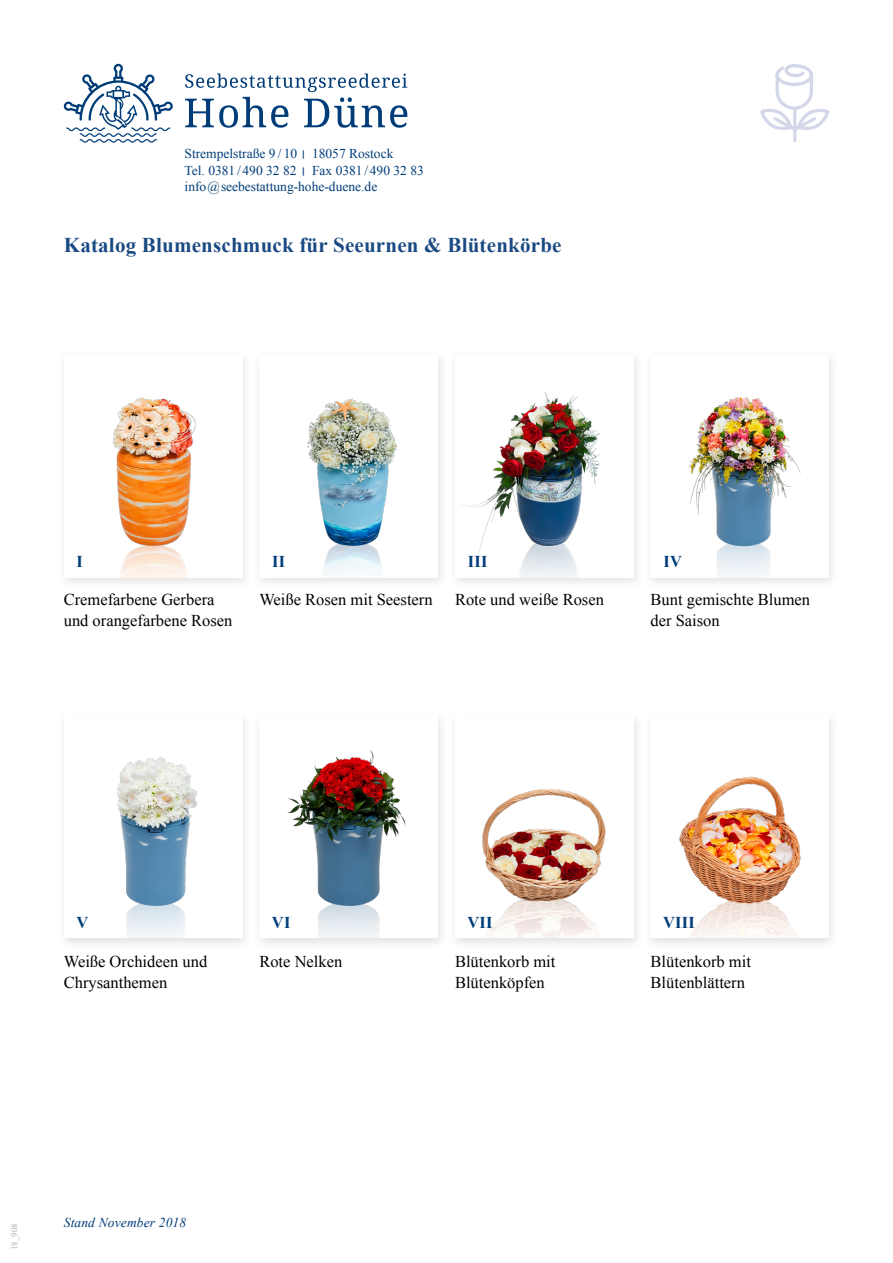
<style>
.page{position:relative;width:893px;height:1263px;background:#fff}
.page>*{position:absolute;margin:0;border:0;box-sizing:border-box;transform-origin:0 0}
.t1{font:700 21px "Times New Roman";letter-spacing:.01em;color:#1a4a83}
.t2{font:16.5px/21px "Times New Roman";color:#000}
.t3{font:700 16.5px "Times New Roman";letter-spacing:.01em;color:#003d78}
.t4{font:13.5px/16.5px "Times New Roman";color:#003d78}
.t5{font:italic 13.5px "Times New Roman";letter-spacing:.01em;color:#003d78}
.t6{font:9px "Times New Roman";color:#b1b2b3}
</style>
<div class="page">
<div style="left:56px;top:349px;width:197px;height:242px;background:#000;opacity:.12"></div>
<img style="left:64px;top:354px;width:178px;height:223px">
<div style="left:252px;top:349px;width:197px;height:242px;background:#000;opacity:.12"></div>
<img style="left:259px;top:354px;width:179px;height:223px">
<div style="left:447px;top:349px;width:197px;height:242px;background:#000;opacity:.12"></div>
<img style="left:455px;top:354px;width:179px;height:223px">
<div style="left:643px;top:349px;width:197px;height:242px;background:#000;opacity:.12"></div>
<img style="left:651px;top:354px;width:178px;height:223px">
<div style="left:56px;top:709px;width:197px;height:242px;background:#000;opacity:.12"></div>
<img style="left:64px;top:714px;width:178px;height:224px">
<div style="left:252px;top:709px;width:197px;height:242px;background:#000;opacity:.12"></div>
<img style="left:259px;top:714px;width:179px;height:224px">
<div style="left:447px;top:709px;width:197px;height:242px;background:#000;opacity:.12"></div>
<img style="left:455px;top:714px;width:179px;height:224px">
<div style="left:643px;top:709px;width:197px;height:242px;background:#000;opacity:.12"></div>
<img style="left:651px;top:714px;width:178px;height:224px">
<svg style="left:760px;top:64px;width:69px;height:78px"></svg>
<svg style="left:63px;top:64px;width:110px;height:79px"></svg>
<svg style="left:185px;top:74px;width:222px;height:54px"></svg>
<p class="t4" style="left:185px;top:145px;width:241px">Strempelstraße 9 / 10 ׀ 18057 Rostock<br>Tel. 0381 /490 32 82 ׀ Fax 0381 /490 32 83 info @ seebestattung-hohe-duene.de</p>
<p class="t1" style="left:64px;top:231px;width:499px">Katalog Blumenschmuck für Seeurnen &amp; Blütenkörbe</p>
<p class="t3" style="left:77px;top:550px;width:8px">I</p>
<p class="t2" style="left:64px;top:589px;width:170px">Cremefarbene Gerbera und orangefarbene Rosen</p>
<p class="t3" style="left:272px;top:550px;width:15px">II</p>
<p class="t2" style="left:259px;top:589px;width:175px">Weiße Rosen mit Seestern</p>
<p class="t3" style="left:468px;top:550px;width:21px">III</p>
<p class="t2" style="left:455px;top:589px;width:150px">Rote und weiße Rosen</p>
<p class="t3" style="left:663px;top:550px;width:20px">IV</p>
<p class="t2" style="left:651px;top:589px;width:161px">Bunt gemischte Blumen der Saison</p>
<p class="t3" style="left:76px;top:911px;width:13px">V</p>
<p class="t2" style="left:64px;top:950px;width:145px">Weiße Orchideen und<br>Chrysanthemen</p>
<p class="t3" style="left:272px;top:911px;width:20px">VI</p>
<p class="t2" style="left:259px;top:950px;width:84px">Rote Nelken</p>
<p class="t6" style="left:9px;top:1250px;width:28px;rotate:-90deg">18_908</p>
<p class="t5" style="left:64px;top:1213px;width:124px">Stand November 2018</p>
<p class="t3" style="left:468px;top:911px;width:27px">VII</p>
<p class="t2" style="left:455px;top:950px;width:102px">Blütenkorb mit<br>Blütenköpfen</p>
<p class="t3" style="left:663px;top:911px;width:33px">VIII</p>
<p class="t2" style="left:651px;top:950px;width:102px">Blütenkorb mit<br>Blütenblättern</p>
</div>
